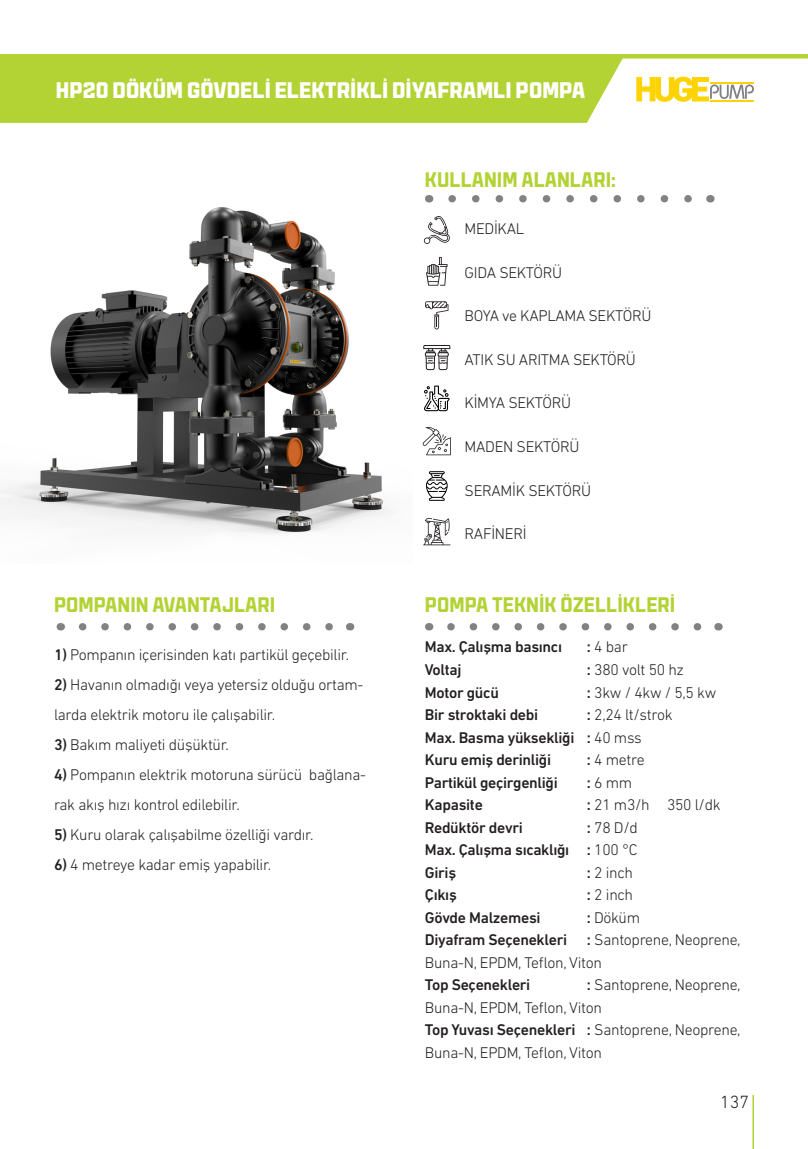
<style>
.page{position:relative;width:808px;height:1149px;background:#fff}
.page>*{position:absolute;margin:0;border:0;box-sizing:border-box;transform-origin:0 0}
.t1{font:600 22.5px "Cutmark";color:#fff}
.t2{font:500 21px "Cutmark";color:#b3d234}
.t3{font:300 18px "DIN Next LT Pro";color:#231f20}
.t4{font:300 15.75px/22.5px "DIN Next LT Pro";letter-spacing:-.02em;color:#231f20}
.t5{font:500 15.75px "DIN Next LT Pro";letter-spacing:-.02em;color:#231f20}
.s1{font-weight:500}
.s2{font-weight:300}
</style>
<div class="page">
<hr style="left:752px;top:1094px;width:2px;height:54px;background:#b3d234">
<svg style="left:83px;top:623px;width:250px;height:7px"></svg>
<div style="left:0;top:58px;width:624px;height:65px;background:#b3d234"></div>
<svg style="left:636px;top:77px;width:118px;height:25px"></svg>
<hr style="left:710px;top:82px;width:44px;height:2px;background:#fed304">
<hr style="left:710px;top:100px;width:44px;height:1px;background:#fed304">
<hr style="left:0;top:54px;width:808px;height:4px;background:#b3d234">
<img style="left:0;top:207px;width:392px;height:327px">
<svg style="left:451px;top:623px;width:251px;height:7px"></svg>
<svg style="left:452px;top:195px;width:240px;height:7px"></svg>
<svg style="left:426px;top:257px;width:22px;height:28px"></svg>
<div style="left:426px;top:354px;width:9px;height:16px;border:1px solid #231f20;border-radius:2px"></div>
<div style="left:438px;top:354px;width:10px;height:16px;border:1px solid #231f20;border-radius:2px"></div>
<div style="left:438px;top:352px;width:11px;height:4px;border:1px solid #231f20"></div>
<svg style="left:425px;top:349px;width:23px;height:15px"></svg>
<div style="left:423px;top:345px;width:27px;height:4px;border:1px solid #231f20"></div>
<svg style="left:424px;top:385px;width:26px;height:26px"></svg>
<svg style="left:425px;top:301px;width:23px;height:28px"></svg>
<svg style="left:423px;top:427px;width:28px;height:28px"></svg>
<svg style="left:426px;top:471px;width:22px;height:29px"></svg>
<svg style="left:423px;top:517px;width:27px;height:28px"></svg>
<svg style="left:424px;top:216px;width:26px;height:28px"></svg>
<p class="t1" style="left:56px;top:78px;width:531px">HP20 DÖKÜM GÖVDELİ ELEKTRİKLİ DİYAFRAMLI POMPA</p>
<p class="t2" style="left:54px;top:593px;width:223px">POMPANIN AVANTAJLARI</p>
<p class="t4" style="left:54px;top:643px;width:297px"><span class="s1">1)</span> Pompanın içerisinden katı partikül geçebilir.</p>
<p class="t4" style="left:54px;top:669px;width:311px;line-height:30px"><span class="s1">2)</span> Havanın olmadığı veya yetersiz olduğu ortam&shy;larda elektrik motoru ile çalışabilir.</p>
<p class="t4" style="left:54px;top:733px;width:177px"><span class="s1">3)</span> Bakım maliyeti düşüktür.</p>
<p class="t4" style="left:54px;top:759px;width:314px;line-height:30px"><span class="s1">4)</span> Pompanın elektrik motoruna sürücü bağlana&shy;rak akış hızı kontrol edilebilir.</p>
<p class="t4" style="left:54px;top:823px;width:261px"><span class="s1">5)</span> Kuru olarak çalışabilme özelliği vardır.</p>
<p class="t4" style="left:54px;top:853px;width:219px"><span class="s1">6)</span> 4 metreye kadar emiş yapabilir.</p>
<p class="t2" style="left:425px;top:168px;width:193px">KULLANIM ALANLARI:</p>
<p class="t4" style="left:465px;top:217px;width:61px">MEDİKAL</p>
<p class="t4" style="left:465px;top:261px;width:99px">GIDA SEKTÖRÜ</p>
<p class="t4" style="left:465px;top:304px;width:188px">BOYA ve KAPLAMA SEKTÖRÜ</p>
<p class="t4" style="left:465px;top:348px;width:173px">ATIK SU ARITMA SEKTÖRÜ</p>
<p class="t4" style="left:465px;top:391px;width:108px">KİMYA SEKTÖRÜ</p>
<p class="t4" style="left:465px;top:435px;width:116px">MADEN SEKTÖRÜ</p>
<p class="t4" style="left:465px;top:478px;width:128px">SERAMİK SEKTÖRÜ</p>
<p class="t4" style="left:465px;top:522px;width:63px">RAFİNERİ</p>
<p class="t2" style="left:425px;top:593px;width:252px">POMPA TEKNİK ÖZELLİKLERİ</p>
<p class="t5" style="left:425px;top:637px;width:139px">Max. Çalışma basıncı</p>
<p class="t4" style="left:587px;top:635px;width:43px"><span class="s1">:</span> 4 bar</p>
<p class="t5" style="left:425px;top:660px;width:38px">Voltaj</p>
<p class="t4" style="left:587px;top:658px;width:99px"><span class="s1">:</span> 380 volt 50 hz</p>
<p class="t5" style="left:425px;top:682px;width:76px">Motor gücü</p>
<p class="t4" style="left:587px;top:680px;width:131px"><span class="s1">:</span> 3kw / 4kw / 5,5 kw</p>
<p class="t5" style="left:425px;top:705px;width:115px">Bir stroktaki debi</p>
<p class="t4" style="left:587px;top:703px;width:87px"><span class="s1">:</span> 2,24 lt/strok</p>
<p class="t5" style="left:425px;top:727px;width:218px">Max. Basma yüksekliği : <span class="s2">40 mss</span></p>
<p class="t5" style="left:425px;top:750px;width:128px">Kuru emiş derinliği</p>
<p class="t4" style="left:587px;top:748px;width:59px"><span class="s1">:</span> 4 metre</p>
<p class="t5" style="left:425px;top:772px;width:134px">Partikül geçirgenliği</p>
<p class="t4" style="left:587px;top:770px;width:47px"><span class="s1">:</span> 6 mm</p>
<p class="t5" style="left:425px;top:795px;width:59px">Kapasite</p>
<p class="t4" style="left:587px;top:793px;width:135px"><span class="s1">:</span> 21 m3/h 350 l/dk</p>
<p class="t5" style="left:425px;top:817px;width:99px">Redüktör devri</p>
<p class="t4" style="left:587px;top:815px;width:52px"><span class="s1">:</span> 78 D/d</p>
<p class="t5" style="left:425px;top:840px;width:214px">Max. Çalışma sıcaklığı : <span class="s2">100 °C</span></p>
<p class="t5" style="left:425px;top:862px;width:33px">Giriş</p>
<p class="t4" style="left:587px;top:860px;width:48px"><span class="s1">:</span> 2 inch</p>
<p class="t5" style="left:425px;top:885px;width:33px">Çıkış</p>
<p class="t4" style="left:587px;top:883px;width:48px"><span class="s1">:</span> 2 inch</p>
<p class="t5" style="left:425px;top:907px;width:117px">Gövde Malzemesi</p>
<p class="t4" style="left:587px;top:905px;width:55px"><span class="s1">:</span> Döküm</p>
<p class="t5" style="left:425px;top:930px;width:144px">Diyafram Seçenekleri</p>
<p class="t4" style="left:425px;top:928px;width:317px;text-indent:162px"><span class="s1">:</span> Santoprene, Neoprene,<br>Buna-N, EPDM, Teflon, Viton</p>
<p class="t5" style="left:425px;top:975px;width:107px">Top Seçenekleri</p>
<p class="t4" style="left:425px;top:973px;width:317px;text-indent:162px"><span class="s1">:</span> Santoprene, Neoprene,<br>Buna-N, EPDM, Teflon, Viton</p>
<p class="t4" style="left:425px;top:1018px;width:317px"><span class="s1">Top Yuvası Seçenekleri :</span> Santoprene, Neoprene,<br>Buna-N, EPDM, Teflon, Viton</p>
<p class="t3" style="left:720px;top:1091px;width:30px">137</p>
</div>
